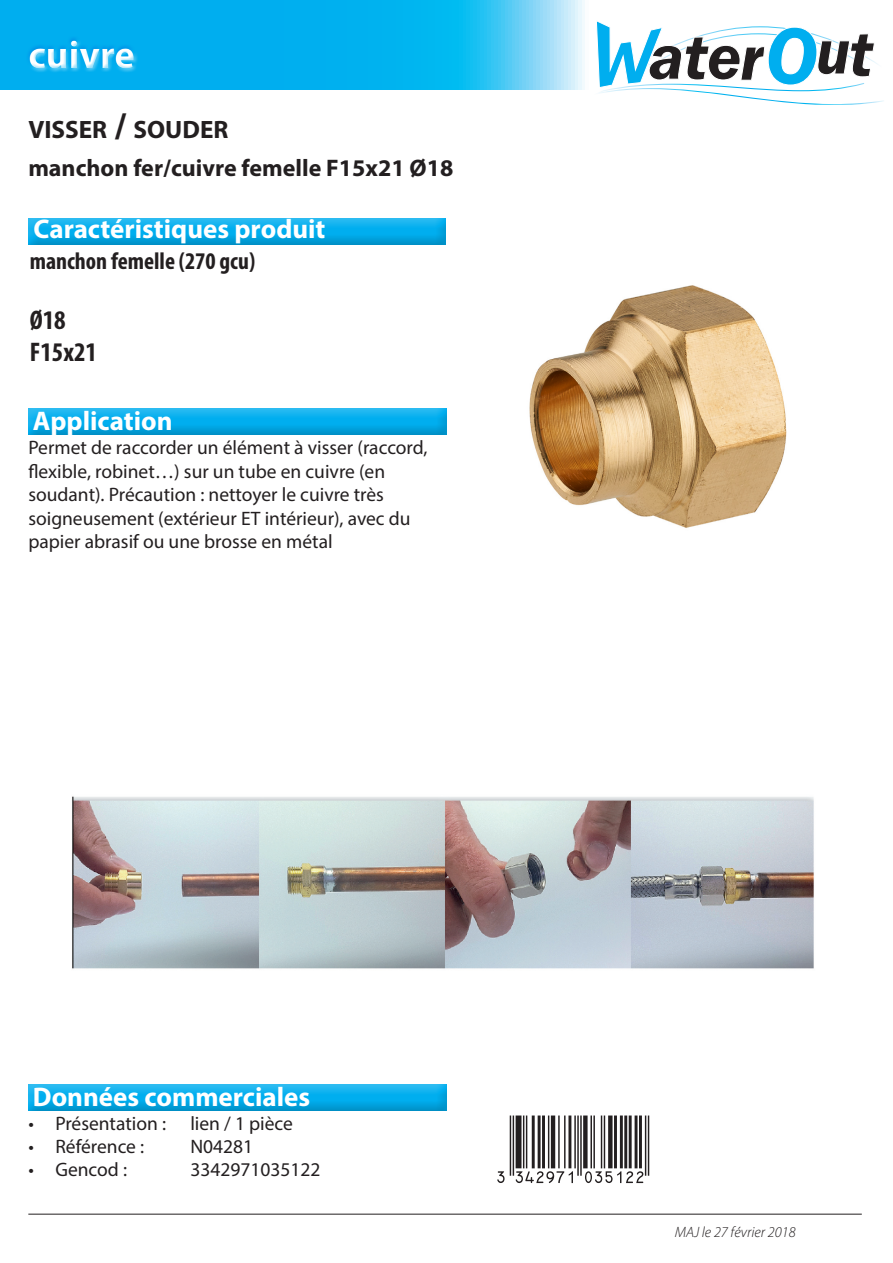
<style>
.page{position:relative;width:893px;height:1263px;background:#fff}
.page>*{position:absolute;margin:0;border:0;box-sizing:border-box;transform-origin:0 0}
.t1{font:700 39px "Myriad Pro";color:#fff}
.t2{font:700 27px "Myriad Pro";color:#fff}
.t3{font:700 condensed 27px "Myriad Pro";color:#231f20}
.t4{font:700 25.2px "Myriad Pro";color:#231f20}
.t5{font:700 24px "Myriad Pro";color:#231f20}
.t6{font:700 condensed 24px "Myriad Pro";color:#231f20}
.t7{font:19.5px/23.4px "Myriad Pro";color:#231f20}
.t8{font:italic 300 15px "Myriad Pro";color:#231f20}
.s1{font-size:36px}
</style>
<div class="page">
<svg style="left:1px;top:1px;width:584px;height:18px;background:#18b7f0"></svg>
<div style="left:26px;top:217px;width:420px;height:30px;background:#231f20;opacity:.75"></div>
<div style="left:0;top:19px;width:609px;height:106px;background:#00aeef;opacity:.75"></div>
<img style="left:529px;top:285px;width:258px;height:243px">
<div style="left:26px;top:408px;width:420px;height:30px;background:#231f20;opacity:.75"></div>
<div style="left:26px;top:1084px;width:420px;height:30px;background:#231f20;opacity:.75"></div>
<hr style="left:28px;top:1214px;width:834px;height:1px;background:#231f20">
<svg style="left:592px;top:20px;width:292px;height:85px"></svg>
<img style="left:72px;top:796px;width:742px;height:173px">
<h1 class="t1" style="left:28px;top:30px;width:108px">cuivre</h1>
<p class="t4" style="left:28px;top:113px;width:202px">VISSER <span class="s1">/</span> SOUDER</p>
<p class="t5" style="left:28px;top:153px;width:426px">manchon fer/cuivre femelle F15x21 Ø18</p>
<p class="t2" style="left:34px;top:212px;width:293px">Caractéristiques produit</p>
<p class="t6" style="left:30px;top:246px;width:227px">manchon femelle (270 gcu)</p>
<p class="t3" style="left:30px;top:303px;width:37px">Ø18</p>
<p class="t3" style="left:30px;top:335px;width:69px">F15x21</p>
<p class="t2" style="left:33px;top:403px;width:141px">Application</p>
<p class="t7" style="left:28px;top:436px;width:401px">Permet de raccorder un élément à visser (raccord, flexible, robinet…) sur un tube en cuivre (en soudant). Précaution : nettoyer le cuivre très soigneusement (extérieur ET intérieur), avec du papier abrasif ou une brosse en métal</p>
<p class="t2" style="left:33px;top:1079px;width:279px">Données commerciales</p>
<p class="t7" style="left:28px;top:1111px;width:266px">• Présentation : lien / 1 pièce</p>
<p class="t7" style="left:28px;top:1134px;width:117px">• Référence :</p>
<p class="t7" style="left:190px;top:1134px;width:64px">N04281</p>
<p class="t7" style="left:28px;top:1158px;width:100px">• Gencod :</p>
<p class="t7" style="left:190px;top:1158px;width:132px">3342971035122</p>
<p class="t8" style="left:675px;top:1223px;width:122px">MAJ le 27 février 2018</p>
</div>
